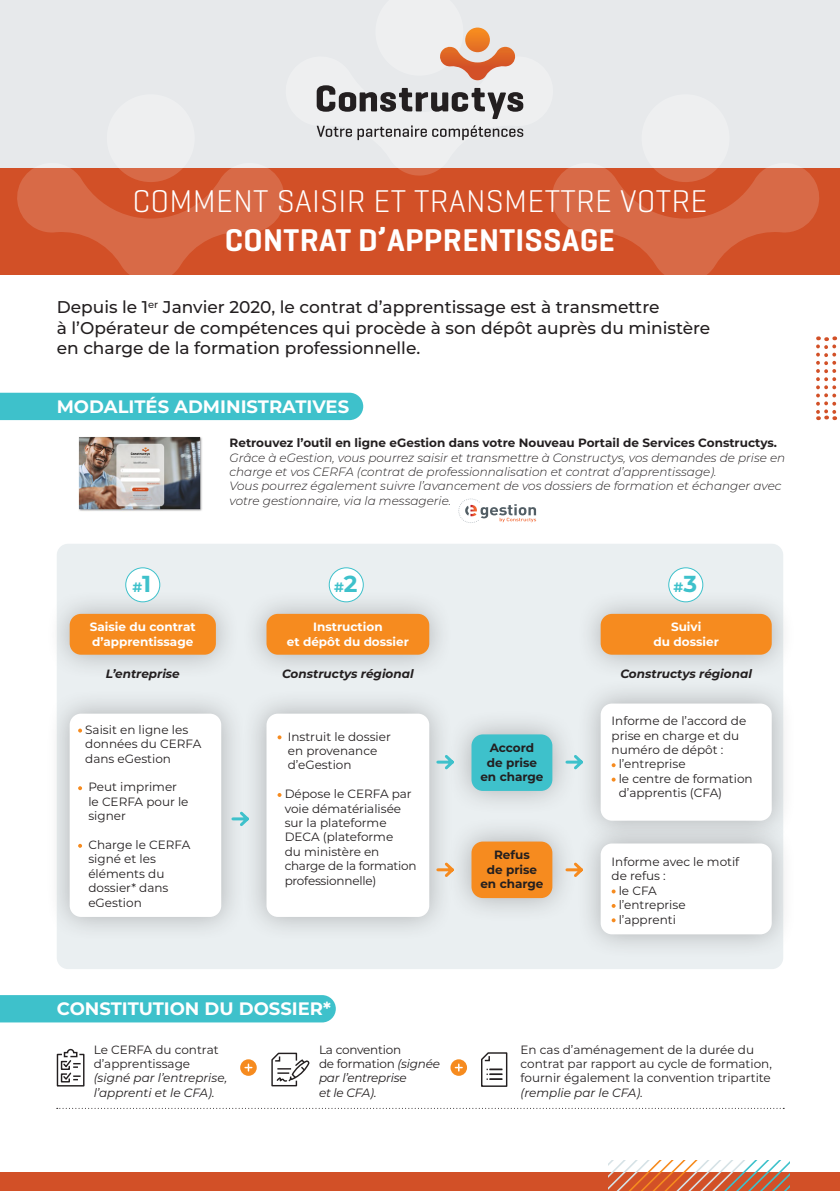
<style>
.page{position:relative;width:840px;height:1191px;background:#fff}
.page>*{position:absolute;margin:0;border:0;box-sizing:border-box;transform-origin:0 0}
.t1{font:300 32px "Geogrotesque";letter-spacing:.01em;color:#fff}
.t2{font:600 32px "Geogrotesque";letter-spacing:.01em;color:#fff}
.t3{font:700 18px "Montserrat";color:#fff}
.t4{font:500 17px "Montserrat";color:#231f20}
.t5{font:700 13.6px "Montserrat";color:#3ec1cb}
.t6{font:12px/14.4px "Montserrat";color:#231f20}
.t7{font:italic 300 12px/14.4px "Montserrat";color:#231f20}
.t8{font:700 12px "Montserrat";color:#231f20}
.t9{font:700 12px/14.4px "Montserrat";color:#fff}
.t10{font:italic 12px/14.4px "Montserrat";color:#231f20}
.t11{font:italic 700 12px "Montserrat";color:#231f20}
.t12{font:italic 12px/14.4px "Montserrat";letter-spacing:-.02em;color:#231f20}
.t13{font:12px "Montserrat";letter-spacing:-.02em;color:#231f20}
.s1{font-size:23.2px}
.s2{font-style:normal}
.s3{font-style:italic}
</style>
<div class="page">
<div style="left:57px;top:544px;width:725px;height:425px;background:#eaeff1;border-radius:11px"></div>
<div style="left:0;top:393px;width:363px;height:27px;background:#3ec1cb"></div>
<div style="left:0;top:995px;width:335px;height:27px;background:#3ec1cb"></div>
<div style="left:0;top:0;width:839px;height:167px;background:#e7e9eb"></div>
<div style="left:0;top:168px;width:839px;height:107px;background:#d25027"></div>
<div style="left:45px;top:589px;width:196px;height:91px;background:#231f20;opacity:.3"></div>
<div style="left:70px;top:614px;width:146px;height:40px;background:#f68b1f;border-radius:11px"></div>
<div style="left:241px;top:589px;width:213px;height:91px;background:#231f20;opacity:.3"></div>
<div style="left:266px;top:614px;width:163px;height:40px;background:#f68b1f;border-radius:11px"></div>
<div style="left:575px;top:589px;width:221px;height:91px;background:#231f20;opacity:.3"></div>
<div style="left:600px;top:614px;width:171px;height:40px;background:#f68b1f;border-radius:11px"></div>
<div style="left:45px;top:688px;width:201px;height:253px;background:#231f20;opacity:.3"></div>
<div style="left:70px;top:713px;width:151px;height:204px;background:#fff;border-radius:11px"></div>
<div style="left:241px;top:688px;width:213px;height:253px;background:#231f20;opacity:.3"></div>
<div style="left:266px;top:713px;width:163px;height:204px;background:#fff;border-radius:11px"></div>
<div style="left:0;top:1172px;width:839px;height:19px;background:#d25027"></div>
<svg style="left:816px;top:336px;width:19px;height:84px"></svg>
<div style="left:465px;top:28px;width:24px;height:24px;background:#f08121;border-radius:12px"></div>
<svg style="left:15px;top:45px;width:805px;height:230px"></svg>
<svg style="left:78px;top:728px;width:4px;height:4px"></svg>
<svg style="left:78px;top:786px;width:4px;height:4px"></svg>
<svg style="left:78px;top:844px;width:4px;height:3px"></svg>
<svg style="left:277px;top:735px;width:4px;height:4px"></svg>
<svg style="left:277px;top:793px;width:4px;height:4px"></svg>
<div style="left:575px;top:678px;width:221px;height:168px;background:#231f20;opacity:.3"></div>
<div style="left:600px;top:703px;width:171px;height:117px;background:#fff;border-radius:11px"></div>
<svg style="left:611px;top:763px;width:4px;height:4px"></svg>
<svg style="left:611px;top:777px;width:4px;height:4px"></svg>
<div style="left:575px;top:818px;width:221px;height:141px;background:#231f20;opacity:.3"></div>
<div style="left:600px;top:843px;width:171px;height:91px;background:#fff;border-radius:11px"></div>
<svg style="left:611px;top:889px;width:4px;height:4px"></svg>
<svg style="left:611px;top:904px;width:4px;height:4px"></svg>
<svg style="left:611px;top:918px;width:4px;height:4px"></svg>
<div style="left:126px;top:568px;width:34px;height:34px;background:#fff;border-radius:50%"></div>
<div style="left:125px;top:567px;width:35px;height:35px;border:1px solid #3ec1cb;border-radius:50%"></div>
<div style="left:329px;top:568px;width:34px;height:34px;background:#fff;border-radius:50%"></div>
<div style="left:329px;top:567px;width:34px;height:35px;border:1px solid #3ec1cb;border-radius:50%"></div>
<div style="left:668px;top:568px;width:34px;height:34px;background:#fff;border-radius:50%"></div>
<div style="left:668px;top:567px;width:34px;height:35px;border:1px solid #3ec1cb;border-radius:50%"></div>
<div style="left:446px;top:709px;width:130px;height:107px;background:#231f20;opacity:.3"></div>
<div style="left:471px;top:734px;width:81px;height:57px;background:#3ec1cb;border-radius:11px"></div>
<div style="left:446px;top:816px;width:130px;height:107px;background:#231f20;opacity:.3"></div>
<div style="left:471px;top:841px;width:81px;height:57px;background:#f68b1f;border-radius:11px"></div>
<svg style="left:458px;top:498px;width:78px;height:25px"></svg>
<svg style="left:230px;top:809px;width:22px;height:20px"></svg>
<svg style="left:434px;top:752px;width:22px;height:20px"></svg>
<svg style="left:563px;top:752px;width:22px;height:20px"></svg>
<svg style="left:434px;top:860px;width:22px;height:19px"></svg>
<svg style="left:563px;top:860px;width:22px;height:19px"></svg>
<svg style="left:608px;top:1161px;width:180px;height:30px"></svg>
<div style="left:240px;top:1059px;width:16px;height:16px;background:#f68b1f;border-radius:50%"></div>
<svg style="left:245px;top:1064px;width:7px;height:7px"></svg>
<svg style="left:450px;top:1059px;width:17px;height:16px"></svg>
<svg style="left:455px;top:1064px;width:7px;height:7px"></svg>
<svg style="left:56px;top:1048px;width:29px;height:39px"></svg>
<svg style="left:271px;top:1052px;width:39px;height:35px"></svg>
<svg style="left:481px;top:1052px;width:27px;height:35px"></svg>
<svg style="left:57px;top:1107px;width:724px;height:1px"></svg>
<img style="left:78px;top:437px;width:124px;height:75px">
<p class="t1" style="left:132px;top:181px;width:576px">COMMENT SAISIR ET TRANSMETTRE VOTRE</p>
<p class="t2" style="left:225px;top:220px;width:391px">CONTRAT D’APPRENTISSAGE</p>
<p class="t4" style="left:57px;top:295px;width:604px">Depuis le 1<sup>er</sup> Janvier 2020, le contrat d’apprentissage est à transmettre</p>
<p class="t4" style="left:57px;top:316px;width:654px">à l’Opérateur de compétences qui procède à son dépôt auprès du ministère</p>
<p class="t4" style="left:57px;top:336px;width:365px">en charge de la formation professionnelle.</p>
<p class="t3" style="left:57px;top:393px;width:294px">MODALITÉS ADMINISTRATIVES</p>
<p class="t8" style="left:229px;top:434px;width:548px">Retrouvez l’outil en ligne eGestion dans votre Nouveau Portail de Services Constructys.</p>
<p class="t7" style="left:229px;top:450px;width:557px">Grâce à eGestion, vous pourrez saisir et transmettre à Constructys, vos demandes de prise en charge et vos CERFA (contrat de professionnalisation et contrat d’apprentissage).</p>
<p class="t7" style="left:229px;top:478px;width:553px">Vous pourrez également suivre l’avancement de vos dossiers de formation et échanger avec votre gestionnaire, via la messagerie.</p>
<p class="t5" style="left:132px;top:578px;width:20px">#<span class="s1">1</span></p>
<p class="t5" style="left:334px;top:578px;width:25px">#<span class="s1">2</span></p>
<p class="t5" style="left:673px;top:578px;width:25px">#<span class="s1">3</span></p>
<p class="t9" style="left:90px;top:619px;width:107px">Saisie du contrat d’apprentissage</p>
<p class="t9" style="left:313px;top:619px;width:71px">Instruction</p>
<p class="t9" style="left:286px;top:634px;width:124px">et dépôt du dossier</p>
<p class="t9" style="left:670px;top:619px;width:32px">Suivi</p>
<p class="t9" style="left:653px;top:634px;width:67px">du dossier</p>
<p class="t11" style="left:106px;top:665px;width:76px">L’entreprise</p>
<p class="t6" style="left:85px;top:722px;width:117px">Saisit en ligne les données du CERFA dans eGestion</p>
<p class="t6" style="left:88px;top:779px;width:102px">Peut imprimer le CERFA pour le signer</p>
<p class="t6" style="left:88px;top:837px;width:103px">Charge le CERFA signé et les éléments du dossier* dans eGestion</p>
<p class="t11" style="left:282px;top:665px;width:133px">Constructys régional</p>
<p class="t11" style="left:620px;top:665px;width:133px">Constructys régional</p>
<p class="t6" style="left:287px;top:728px;width:104px">Instruit le dossier en provenance d’eGestion</p>
<p class="t6" style="left:284px;top:786px;width:133px">Dépose le CERFA par voie dématérialisée sur la plateforme<br>DECA (plateforme<br>du ministère en charge de la formation professionnelle)</p>
<p class="t8" style="left:489px;top:739px;width:46px">Accord</p>
<p class="t8" style="left:486px;top:753px;width:52px">de prise</p>
<p class="t8" style="left:480px;top:768px;width:65px">en charge</p>
<p class="t8" style="left:494px;top:846px;width:37px">Refus</p>
<p class="t8" style="left:486px;top:860px;width:52px">de prise</p>
<p class="t8" style="left:480px;top:875px;width:65px">en charge</p>
<p class="t6" style="left:611px;top:713px;width:136px">Informe de l’accord de prise en charge et du numéro de dépôt :</p>
<p class="t6" style="left:618px;top:756px;width:68px">l’entreprise</p>
<p class="t6" style="left:618px;top:771px;width:135px">le centre de formation d’apprentis (CFA)</p>
<p class="t6" style="left:611px;top:854px;width:129px">Informe avec le motif de refus :</p>
<p class="t6" style="left:618px;top:883px;width:40px">le CFA</p>
<p class="t6" style="left:618px;top:897px;width:68px">l’entreprise</p>
<p class="t6" style="left:618px;top:911px;width:59px">l’apprenti</p>
<p class="t3" style="left:57px;top:996px;width:275px">CONSTITUTION DU DOSSIER*</p>
<p class="t6" style="left:94px;top:1041px;width:126px">Le CERFA du contrat</p>
<p class="t10" style="left:94px;top:1056px;width:135px"><span class="s2">d’apprentissage </span>(signé par l’entreprise, l’apprenti et le CFA).</p>
<p class="t13" style="left:319px;top:1041px;width:84px">La convention</p>
<p class="t12" style="left:319px;top:1056px;width:122px"><span class="s2">de formation</span> (signée par l’entreprise</p>
<p class="t10" style="left:319px;top:1085px;width:59px">et le CFA).</p>
<p class="t6" style="left:520px;top:1041px;width:253px">En cas d’aménagement de la durée du contrat par rapport au cycle de formation, fournir également la convention tripartite <span class="s3">(remplie par le CFA).</span></p>
</div>
